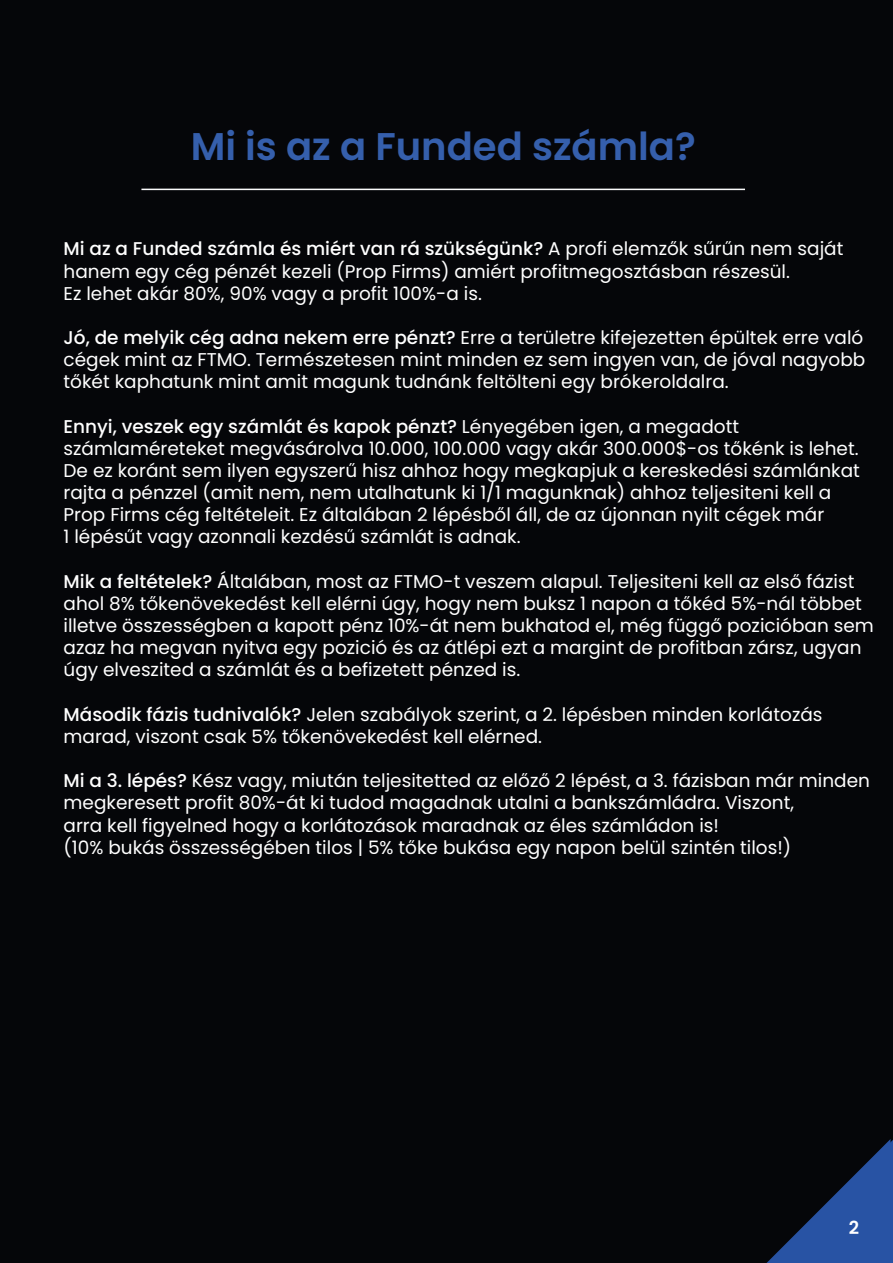
<style>
.page{position:relative;width:893px;height:1263px;background:#fff}
.page>*{position:absolute;margin:0;border:0;box-sizing:border-box;transform-origin:0 0}
.t1{font:600 38.55px "Poppins";color:#355fac}
.t2{font:18.45px/22.2px "Poppins";color:#fff}
.t3{font:500 18.45px "Poppins";color:#fff}
.t4{font:600 18px "Poppins";color:#fff}
.s1{font-weight:500}
</style>
<div class="page">
<div style="left:0;top:0;width:889px;height:1263px;background:#050609"></div>
<svg style="left:766px;top:1139px;width:127px;height:124px"></svg>
<hr style="left:141px;top:189px;width:604px;height:1px;background:#fbfbfc">
<h1 class="t1" style="left:191px;top:124px;width:506px">Mi is az a Funded számla?</h1>
<p class="t2" style="left:64px;top:238px;width:781px"><span class="s1">Mi az a Funded számla és miért van rá szükségünk?</span> A profi elemzők sűrűn nem saját hanem egy cég pénzét kezeli (Prop Firms) amiért profitmegosztásban részesül.<br>Ez lehet akár 80%, 90% vagy a profit 100%-a is.</p>
<p class="t2" style="left:64px;top:327px;width:803px;text-align:justify"><span class="s1">Jó, de melyik cég adna nekem erre pénzt?</span> Erre a területre kifejezetten épültek erre való cégek mint az FTMO. Természetesen mint minden ez sem ingyen van, de jóval nagyobb tőkét kaphatunk mint amit magunk tudnánk feltölteni egy brókeroldalra.</p>
<p class="t2" style="left:64px;top:415px;width:798px"><span class="s1">Ennyi, veszek egy számlát és kapok pénzt?</span> Lényegében igen, a megadott számlaméreteket megvásárolva 10.000, 100.000 vagy akár 300.000$-os tőkénk is lehet.<br>De ez koránt sem ilyen egyszerű hisz ahhoz hogy megkapjuk a kereskedési számlánkat rajta a pénzzel (amit nem, nem utalhatunk ki 1/1 magunknak) ahhoz teljesiteni kell a Prop Firms cég feltételeit. Ez általában 2 lépésből áll, de az újonnan nyilt cégek már<br>1 lépésűt vagy azonnali kezdésű számlát is adnak.</p>
<p class="t2" style="left:64px;top:570px;width:812px"><span class="s1">Mik a feltételek?</span> Általában, most az FTMO-t veszem alapul. Teljesiteni kell az első fázist ahol 8% tőkenövekedést kell elérni úgy, hogy nem buksz 1 napon a tőkéd 5%-nál többet illetve összességben a kapott pénz 10%-át nem bukhatod el, még függő pozicióban sem azaz ha megvan nyitva egy pozició és az átlépi ezt a margint de profitban zársz, ugyan úgy elveszited a számlát és a befizetett pénzed is.</p>
<p class="t2" style="left:64px;top:703px;width:760px"><span class="s1">Második fázis tudnivalók?</span> Jelen szabályok szerint, a 2. lépésben minden korlátozás marad, viszont csak 5% tőkenövekedést kell elérned.</p>
<p class="t2" style="left:64px;top:770px;width:808px"><span class="s1">Mi a 3. lépés?</span> Kész vagy, miután teljesitetted az előző 2 lépést, a 3. fázisban már minden megkeresett profit 80%-át ki tudod magadnak utalni a bankszámládra. Viszont,<br>arra kell figyelned hogy a korlátozások maradnak az éles számládon is!<br>(10% bukás összességében tilos | 5% tőke bukása egy napon belül szintén tilos!)</p>
<p class="t3" style="left:67px;top:238px;width:378px">Ahhoz hogy jobban megértsük a kérdést</p>
<p class="t4" style="left:849px;top:1217px;width:12px">2</p>
<p class="t4" style="left:852px;top:1217px;width:8px">1</p>
</div>
